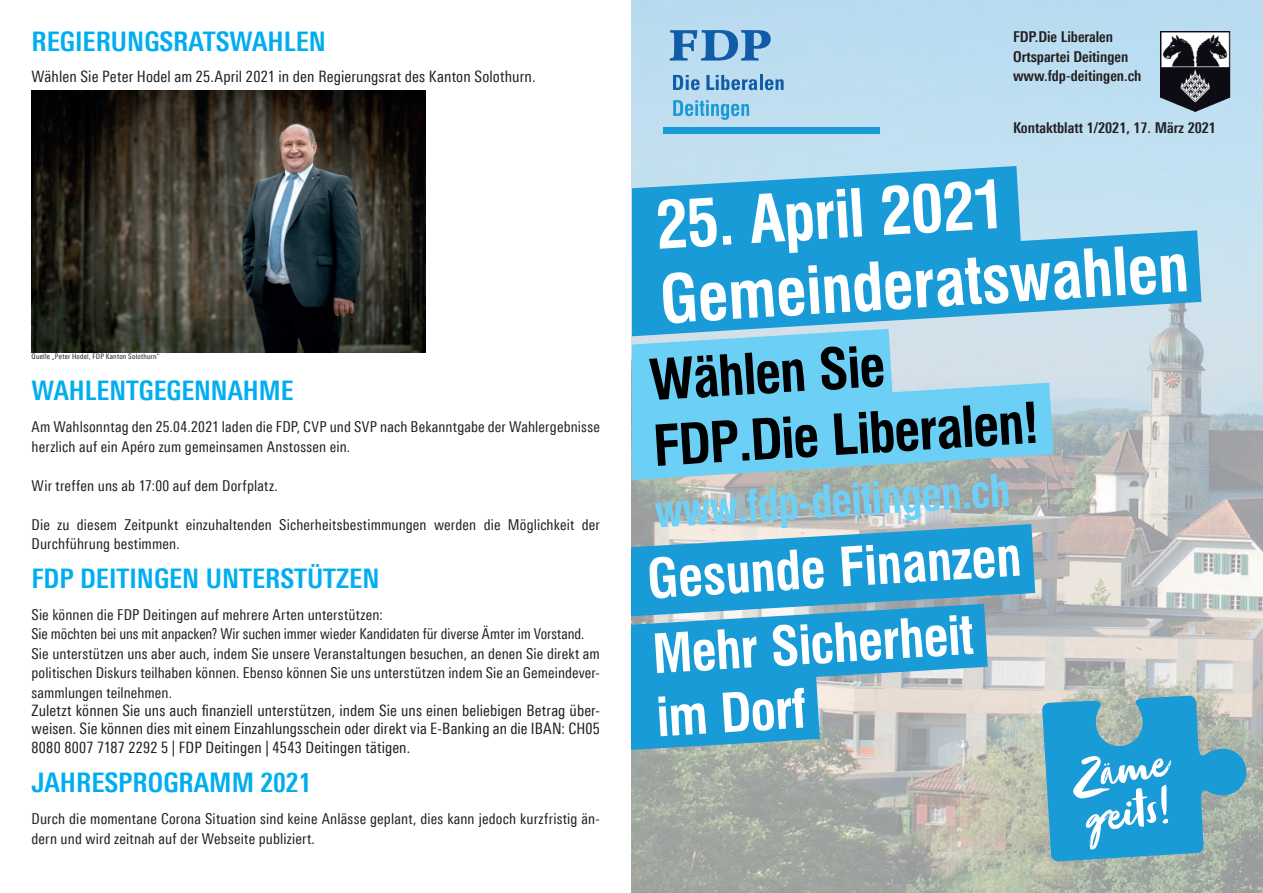
<style>
.page{position:relative;width:1263px;height:893px;background:#fff}
.page>*{position:absolute;margin:0;border:0;box-sizing:border-box;transform-origin:0 0}
.t1{font:700 27px "Linotype Univers 620 Cn";color:#00aeef}
.t2{font:15.75px/18px "Linotype Univers 420 Cn";letter-spacing:.005em;color:#231f20}
.t3{font:15px/19.5px "Linotype Univers 420 Cn";letter-spacing:.01em;color:#231f20}
.t4{font:700 15px/19.5px "Linotype Univers 620 Cn";color:#231f20}
.t5{font:7.5px "Linotype Univers 420 Cn";letter-spacing:.03em;color:#231f20}
</style>
<div class="page">
<img style="left:631px;top:0;width:632px;height:893px">
<img style="left:1161px;top:31px;width:81px;height:80px">
<div style="left:663px;top:127px;width:217px;height:7px;background:#199bd8"></div>
<svg style="left:673px;top:75px;width:27px;height:15px"></svg>
<svg style="left:706px;top:75px;width:78px;height:15px"></svg>
<svg style="left:670px;top:30px;width:101px;height:31px;background:#699ece"></svg>
<svg style="left:673px;top:100px;width:76px;height:20px;background:#7ec3e5"></svg>
<svg style="left:1042px;top:696px;width:205px;height:166px;background:#55aacd"></svg>
<svg style="left:632px;top:139px;width:469px;height:51px;background:#b4daee"></svg>
<svg style="left:632px;top:190px;width:580px;height:196px;background:#8fc2da"></svg>
<svg style="left:632px;top:289px;width:495px;height:216px;background:#9fccde"></svg>
<svg style="left:658px;top:179px;width:529px;height:145px"></svg>
<svg style="left:649px;top:353px;width:155px;height:47px;background:#396f85"></svg>
<svg style="left:821px;top:346px;width:62px;height:44px;background:#346579"></svg>
<svg style="left:655px;top:416px;width:162px;height:50px;background:#3f7a91"></svg>
<svg style="left:834px;top:401px;width:201px;height:54px;background:#43829b"></svg>
<svg style="left:654px;top:481px;width:306px;height:39px;background:#97c0ca"></svg>
<div style="left:964px;top:502px;width:6px;height:7px;background:#6ed0f6"></div>
<svg style="left:972px;top:474px;width:37px;height:34px"></svg>
<svg style="left:631px;top:520px;width:475px;height:135px;background:#99bccb"></svg>
<svg style="left:631px;top:569px;width:421px;height:158px;background:#83b7ce"></svg>
<svg style="left:631px;top:615px;width:343px;height:186px;background:#88b8cc"></svg>
<svg style="left:649px;top:549px;width:175px;height:50px"></svg>
<svg style="left:841px;top:545px;width:179px;height:41px"></svg>
<img style="left:32px;top:90px;width:394px;height:263px">
<h1 class="t1" style="left:32px;top:25px;width:296px">REGIERUNGSRATSWAHLEN</h1>
<p class="t2" style="left:32px;top:67px;width:505px">Wählen Sie Peter Hodel am 25.April 2021 in den Regierungsrat des Kanton Solothurn.</p>
<p class="t5" style="left:32px;top:352px;width:130px">Quelle „Peter Hodel, FDP Kanton Solothurn“</p>
<h1 class="t1" style="left:32px;top:374px;width:263px">WAHLENTGEGENNAHME</h1>
<p class="t3" style="left:32px;top:417px;width:570px">Am Wahlsonntag den 25.04.2021 laden die FDP, CVP und SVP nach Bekanntgabe der Wahlergebnisse herzlich auf ein Apéro zum gemeinsamen Anstossen ein.</p>
<p class="t3" style="left:32px;top:475px;width:248px">Wir treffen uns ab 17:00 auf dem Dorfplatz.</p>
<p class="t3" style="left:32px;top:514px;width:570px">Die zu diesem Zeitpunkt einzuhaltenden Sicherheitsbestimmungen werden die Möglichkeit der<br>Durchführung bestimmen.</p>
<h1 class="t1" style="left:32px;top:562px;width:349px">FDP DEITINGEN UNTERSTÜTZEN</h1>
<p class="t3" style="left:32px;top:605px;width:570px">Sie können die FDP Deitingen auf mehrere Arten unterstützen:<br>Sie möchten bei uns mit anpacken? Wir suchen immer wieder Kandidaten für diverse Ämter im Vorstand.<br>Sie unterstützen uns aber auch, indem Sie unsere Veranstaltungen besuchen, an denen Sie direkt am politischen Diskurs teilhaben können. Ebenso können Sie uns unterstützen indem Sie an Gemeindever&shy;sammlungen teilnehmen.</p>
<p class="t2" style="left:32px;top:701px;width:570px">Zuletzt können Sie uns auch finanziell unterstützen, indem Sie uns einen beliebigen Betrag über&shy;weisen. Sie können dies mit einem Einzahlungsschein oder direkt via E-Banking an die IBAN: CH05</p>
<p class="t2" style="left:32px;top:739px;width:380px">8080 8007 7187 2292 5 | FDP Deitingen | 4543 Deitingen tätigen.</p>
<h1 class="t1" style="left:32px;top:766px;width:281px">JAHRESPROGRAMM 2021</h1>
<p class="t3" style="left:32px;top:809px;width:570px">Durch die momentane Corona Situation sind keine Anlässe geplant, dies kann jedoch kurzfristig än&shy;dern und wird zeitnah auf der Webseite publiziert.</p>
<p class="t4" style="left:1013px;top:27px;width:130px">FDP.Die Liberalen<br>Ortspartei Deitingen www.fdp-deitingen.ch</p>
<p class="t4" style="left:1013px;top:118px;width:204px">Kontaktblatt 1/2021, 17. März 2021</p>
</div>
